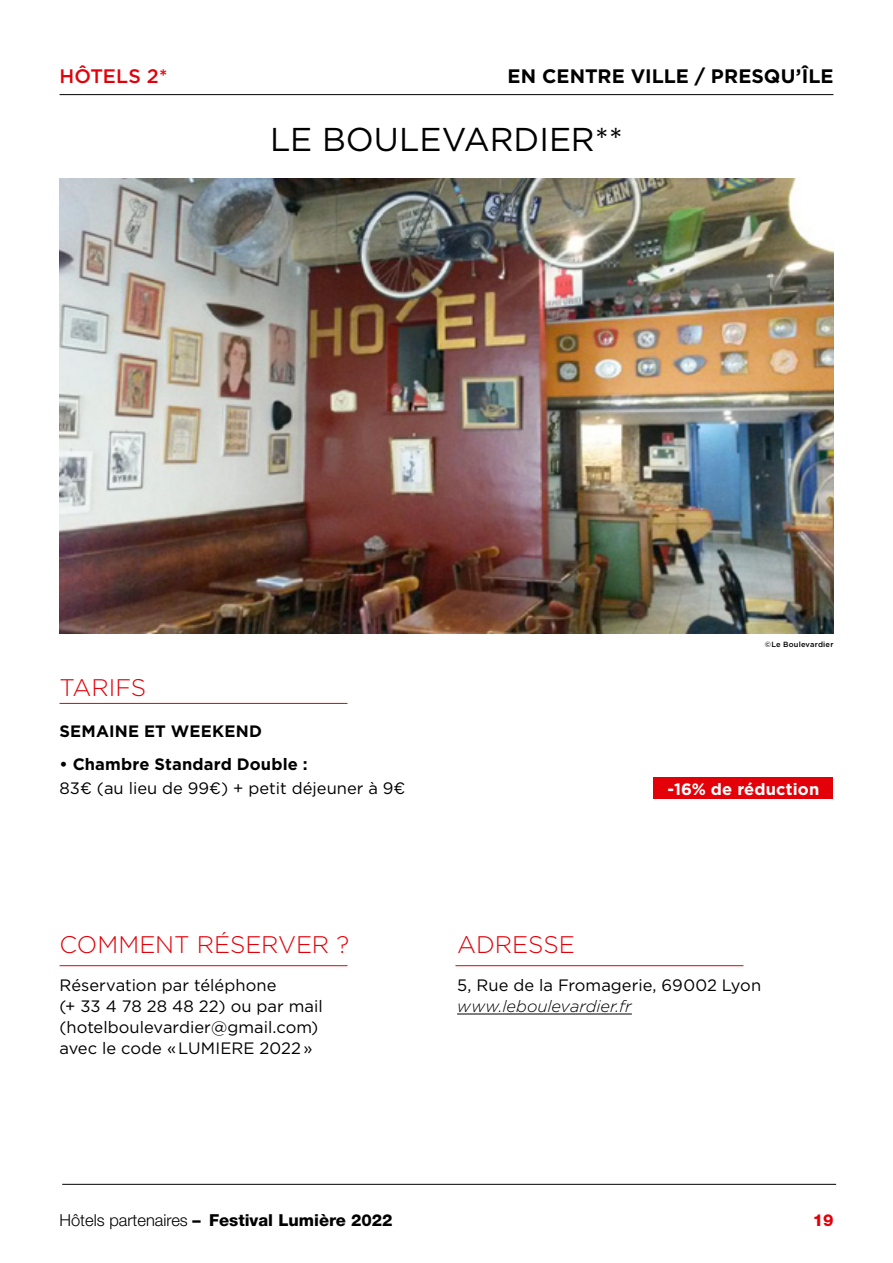
<style>
.page{position:relative;width:893px;height:1263px;background:#fff}
.page>*{position:absolute;margin:0;border:0;box-sizing:border-box;transform-origin:0 0}
.t1{font:33px "Gotham";letter-spacing:-.005em;color:#000}
.t2{font:300 24px "Gotham";letter-spacing:-.005em;color:#e30009}
.t3{font:700 19.5px "Gotham";letter-spacing:.005em;color:#000}
.t4{font:500 19.5px "Gotham";letter-spacing:.005em;color:#e30009}
.t5{font:16.5px/21px "Gotham";color:#000}
.t6{font:700 16.5px "Gotham";letter-spacing:.01em;color:#000}
.t7{font:800 16.5px "Helvetica Neue LT Std";color:#000}
.t8{font:italic 300 16.5px "Gotham";letter-spacing:-.005em;color:#000}
.t9{font:700 16.5px "Gotham";letter-spacing:.01em;color:#fff}
.t10{font:800 16.5px "Helvetica Neue LT Std";color:#e30009}
.t11{font:500 7.5px "Gotham";letter-spacing:.025em;color:#000}
.s1{font-weight:300}
</style>
<div class="page">
<hr style="left:60px;top:94px;width:773px;height:1px;background:#000">
<hr style="left:62px;top:1184px;width:774px;height:1px;background:#000">
<img style="left:60px;top:178px;width:773px;height:456px">
<div style="left:653px;top:778px;width:180px;height:21px;background:#e30009"></div>
<hr style="left:60px;top:703px;width:287px;height:1px;background:#e30009">
<hr style="left:457px;top:1013px;width:175px;height:1px;background:#000">
<hr style="left:60px;top:965px;width:287px;height:1px;background:#e30009">
<hr style="left:455px;top:965px;width:288px;height:1px;background:#e30009">
<p class="t4" style="left:60px;top:64px;width:109px">HÔTELS 2*</p>
<p class="t3" style="left:507px;top:63px;width:327px">EN CENTRE VILLE / PRESQU’ÎLE</p>
<h1 class="t1" style="left:270px;top:118px;width:354px">LE BOULEVARDIER**</h1>
<p class="t11" style="left:765px;top:640px;width:70px">©Le Boulevardier</p>
<h2 class="t2" style="left:60px;top:672px;width:88px">TARIFS</h2>
<p class="t6" style="left:60px;top:720px;width:204px">SEMAINE ET WEEKEND</p>
<p class="t6" style="left:60px;top:753px;width:250px">• Chambre Standard Double :</p>
<p class="t5" style="left:60px;top:777px;width:347px">83€ (au lieu de 99€) + petit déjeuner à 9€</p>
<p class="t9" style="left:668px;top:778px;width:153px">-16% de réduction</p>
<h2 class="t2" style="left:60px;top:930px;width:291px">COMMENT RÉSERVER ?</h2>
<p class="t5" style="left:60px;top:975px;width:265px">Réservation par téléphone<br>(+ 33 4 78 28 48 22) ou par mail (hotelboulevardier@gmail.com) avec le code «LUMIERE 2022»</p>
<h2 class="t2" style="left:457px;top:930px;width:119px">ADRESSE</h2>
<p class="t5" style="left:457px;top:975px;width:306px">5, Rue de la Fromagerie, 69002 Lyon</p>
<p class="t8" style="left:457px;top:996px;width:176px">www.leboulevardier.fr</p>
<p class="t7" style="left:60px;top:1210px;width:335px"><span class="s1">Hôtels partenaires</span> – Festival Lumière 2022</p>
<p class="t10" style="left:813px;top:1210px;width:22px">19</p>
</div>
